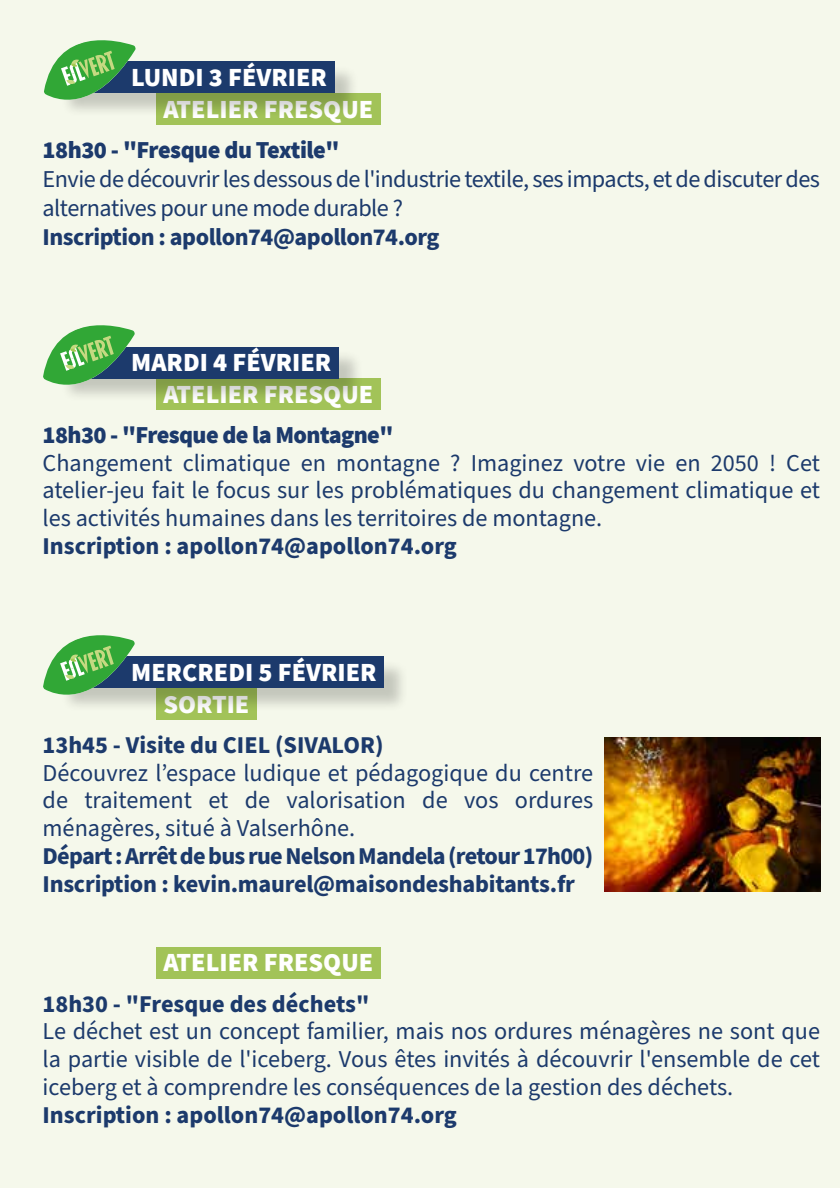
<style>
.page{position:relative;width:840px;height:1191px;background:#fff}
.page>*{position:absolute;margin:0;border:0;box-sizing:border-box;transform-origin:0 0}
.t1{font:900 26px "Source Sans Pro";color:#fff}
.t2{font:24.2px/27.8px "Source Sans Pro";letter-spacing:-.01em;color:#1c3a6c;text-align:justify}
.t3{font:700 24.2px "Source Sans Pro";letter-spacing:-.01em;color:#1c3a6c}
.t4{font:700 24.2px/27.8px "Source Sans Pro";letter-spacing:-.03em;color:#1c3a6c}
.t5{font:900 24.2px "Source Sans Pro";letter-spacing:-.025em;color:#1c3a6c}
</style>
<div class="page">
<div style="left:0;top:0;width:839px;height:1188px;background:#f5f8eb"></div>
<div style="left:156px;top:94px;width:224px;height:31px;background:#a2c358"></div>
<div style="left:60px;top:64px;width:299px;height:54px;background:#000;opacity:.2"></div>
<div style="left:57px;top:62px;width:277px;height:31px;background:#1c3a6c"></div>
<svg style="left:44px;top:40px;width:92px;height:69px"></svg>
<div style="left:156px;top:378px;width:224px;height:32px;background:#a2c358"></div>
<div style="left:60px;top:349px;width:303px;height:54px;background:#000;opacity:.2"></div>
<div style="left:57px;top:347px;width:281px;height:31px;background:#1c3a6c"></div>
<svg style="left:43px;top:325px;width:92px;height:69px"></svg>
<div style="left:156px;top:947px;width:224px;height:31px;background:#a2c358"></div>
<div style="left:156px;top:688px;width:100px;height:32px;background:#a2c358"></div>
<div style="left:60px;top:659px;width:349px;height:54px;background:#000;opacity:.2"></div>
<div style="left:57px;top:656px;width:327px;height:32px;background:#1c3a6c"></div>
<svg style="left:43px;top:635px;width:92px;height:69px"></svg>
<img style="left:604px;top:737px;width:215px;height:155px">
<p class="t1" style="left:131px;top:59px;width:197px">LUNDI 3 FÉVRIER</p>
<p class="t1" style="left:163px;top:91px;width:211px">ATELIER FRESQUE</p>
<p class="t5" style="left:43px;top:133px;width:298px">18h30 - "Fresque du Textile"</p>
<p class="t2" style="left:43px;top:165px;width:778px;line-height:29px">Envie de découvrir les dessous de l'industrie textile, ses impacts, et de discuter des alternatives pour une mode durable ?</p>
<p class="t3" style="left:43px;top:221px;width:398px">Inscription : apollon74@apollon74.org</p>
<p class="t1" style="left:131px;top:344px;width:201px">MARDI 4 FÉVRIER</p>
<p class="t1" style="left:163px;top:376px;width:211px">ATELIER FRESQUE</p>
<p class="t5" style="left:43px;top:418px;width:352px">18h30 - "Fresque de la Montagne"</p>
<p class="t2" style="left:43px;top:449px;width:778px">Changement climatique en montagne ? Imaginez votre vie en 2050 ! Cet atelier-jeu fait le focus sur les problématiques du changement climatique et les activités humaines dans les territoires de montagne.</p>
<p class="t3" style="left:43px;top:529px;width:415px">Inscription : apollon74@apollon74.org</p>
<p class="t1" style="left:131px;top:654px;width:247px">MERCREDI 5 FÉVRIER</p>
<p class="t1" style="left:163px;top:686px;width:87px">SORTIE</p>
<p class="t3" style="left:43px;top:728px;width:342px">13h45 - Visite du CIEL (SIVALOR)</p>
<p class="t2" style="left:43px;top:759px;width:552px">Découvrez l’espace ludique et pédagogique du centre de traitement et de valorisation de vos ordures ménagères, situé à Valserhône.</p>
<p class="t4" style="left:43px;top:842px;width:552px">Départ : Arrêt de bus rue Nelson Mandela (retour 17h00)<br>Inscription : kevin.maurel@maisondeshabitants.fr</p>
<p class="t1" style="left:163px;top:944px;width:211px">ATELIER FRESQUE</p>
<p class="t3" style="left:43px;top:987px;width:328px">18h30 - "Fresque des déchets"</p>
<p class="t2" style="left:43px;top:1018px;width:778px">Le déchet est un concept familier, mais nos ordures ménagères ne sont que la partie visible de l'iceberg. Vous êtes invités à découvrir l'ensemble de cet iceberg et à comprendre les conséquences de la gestion des déchets.</p>
<p class="t3" style="left:43px;top:1098px;width:415px">Inscription : apollon74@apollon74.org</p>
</div>
